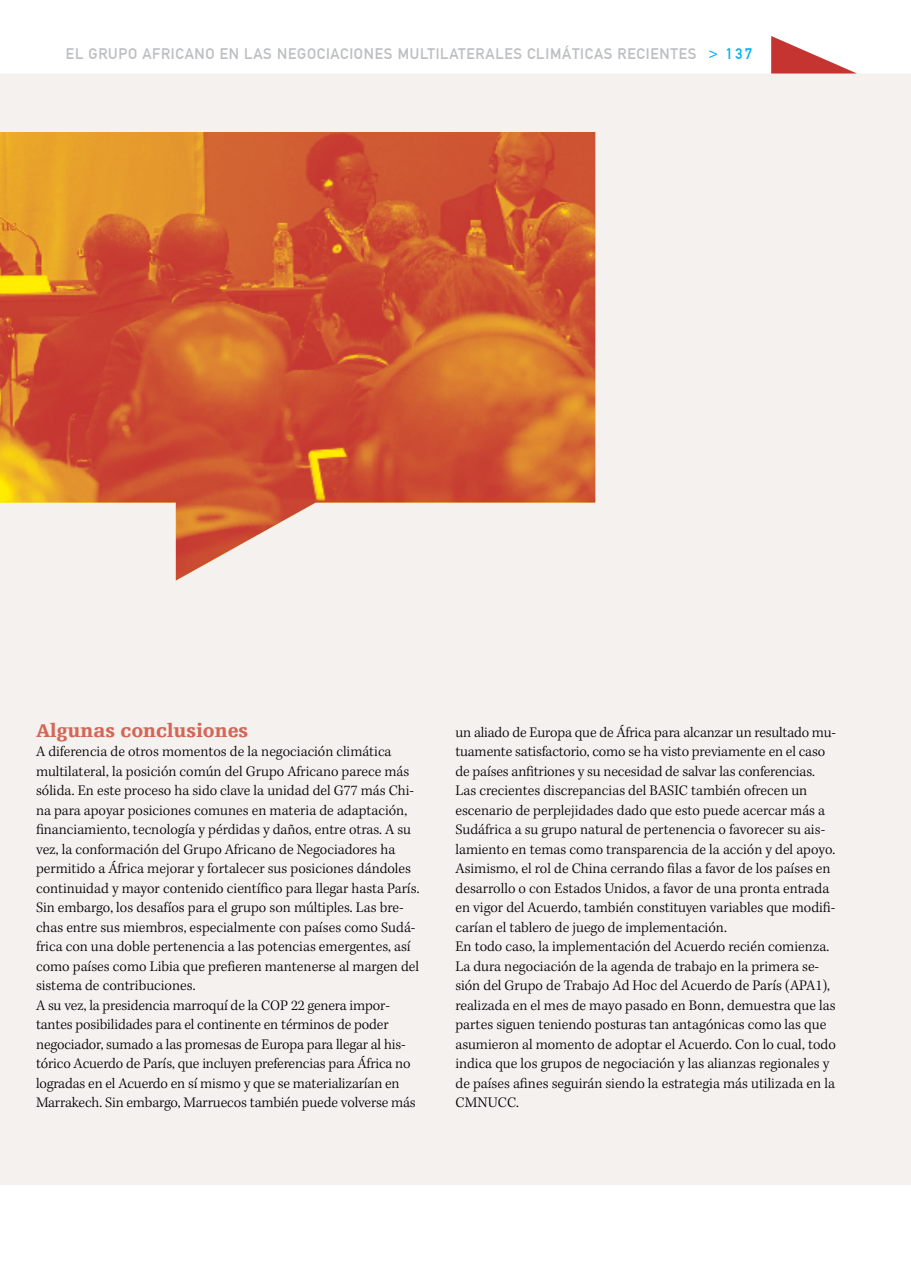
<style>
.page{position:relative;width:911px;height:1263px;background:#fff}
.page>*{position:absolute;margin:0;border:0;box-sizing:border-box;transform-origin:0 0}
.t1{font:900 19.5px "Egyptienne F";color:#d36655}
.t2{font:300 15px/19.5px "Kepler Std";color:#000}
.t3{font:15px "DIN1451 Mittelschrift";letter-spacing:.05em;color:#bcbec0}
.s1{color:#00b3f0}
</style>
<div class="page">
<div style="left:0;top:74px;width:911px;height:1111px;background:#f5f1ee"></div>
<svg style="left:771px;top:36px;width:86px;height:38px"></svg>
<img style="left:0;top:132px;width:595px;height:448px">
<p class="t3" style="left:66px;top:45px;width:688px">EL GRUPO AFRICANO EN LAS NEGOCIACIONES MULTILATERALES CLIMÁTICAS RECIENTES <span class="s1">&gt; 137</span></p>
<h1 class="t1" style="left:36px;top:719px;width:214px">Algunas conclusiones</h1>
<p class="t2" style="left:36px;top:742px;width:385px">A diferencia de otros momentos de la negociación climática multilateral, la posición común del Grupo Africano parece más sólida. En este proceso ha sido clave la unidad del G77 más Chi&shy;na para apoyar posiciones comunes en materia de adaptación, financiamiento, tecnología y pérdidas y daños, entre otras. A su vez, la conformación del Grupo Africano de Negociadores ha permitido a África mejorar y fortalecer sus posiciones dándoles continuidad y mayor contenido científico para llegar hasta París.<br>Sin embargo, los desafíos para el grupo son múltiples. Las bre&shy;chas entre sus miembros, especialmente con países como Sudá&shy;frica con una doble pertenencia a las potencias emergentes, así como países como Libia que prefieren mantenerse al margen del sistema de contribuciones.<br>A su vez, la presidencia marroquí de la COP 22 genera impor&shy;tantes posibilidades para el continente en términos de poder negociador, sumado a las promesas de Europa para llegar al his&shy;tórico Acuerdo de París, que incluyen preferencias para África no logradas en el Acuerdo en sí mismo y que se materializarían en Marrakech. Sin embargo, Marruecos también puede volverse más</p>
<p class="t2" style="left:455px;top:723px;width:382px">un aliado de Europa que de África para alcanzar un resultado mu&shy;tuamente satisfactorio, como se ha visto previamente en el caso de países anfitriones y su necesidad de salvar las conferencias.<br>Las crecientes discrepancias del BASIC también ofrecen un escenario de perplejidades dado que esto puede acercar más a Sudáfrica a su grupo natural de pertenencia o favorecer su ais&shy;lamiento en temas como transparencia de la acción y del apoyo.<br>Asimismo, el rol de China cerrando filas a favor de los países en desarrollo o con Estados Unidos, a favor de una pronta entrada en vigor del Acuerdo, también constituyen variables que modifi&shy;carían el tablero de juego de implementación.<br>En todo caso, la implementación del Acuerdo recién comienza.<br>La dura negociación de la agenda de trabajo en la primera se&shy;sión del Grupo de Trabajo Ad Hoc del Acuerdo de París (APA1), realizada en el mes de mayo pasado en Bonn, demuestra que las partes siguen teniendo posturas tan antagónicas como las que asumieron al momento de adoptar el Acuerdo. Con lo cual, todo indica que los grupos de negociación y las alianzas regionales y de países afines seguirán siendo la estrategia más utilizada en la CMNUCC.</p>
</div>
